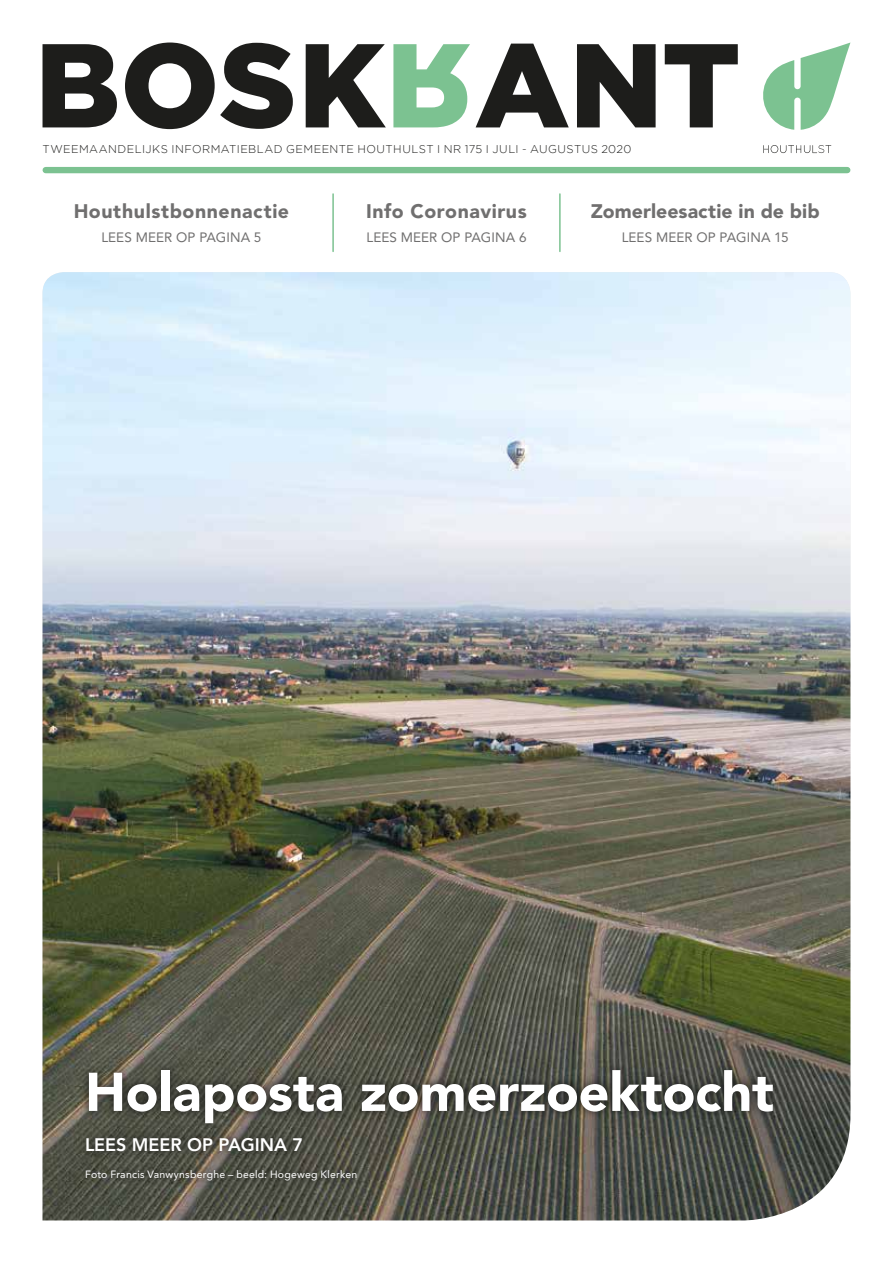
<style>
.page{position:relative;width:893px;height:1263px;background:#fff}
.page>*{position:absolute;margin:0;border:0;box-sizing:border-box;transform-origin:0 0}
.t1{font:900 54px "Avenir";color:#fff}
.t2{font:900 19.5px "Avenir";letter-spacing:.025em;color:#706f6f}
.t3{font:900 19.5px "Avenir";color:#706f6f}
.t4{font:800 18px "Avenir";color:#fff}
.t5{font:13.5px "Avenir";letter-spacing:.005em;color:#706f6f}
.t6{font:300 11.25px "Gotham";letter-spacing:.035em;color:#1d1d1b}
.t7{font:10.5px "Avenir";letter-spacing:.02em;color:#fff}
</style>
<div class="page">
<svg style="left:43px;top:44px;width:74px;height:83px"></svg>
<svg style="left:393px;top:44px;width:77px;height:83px"></svg>
<svg style="left:476px;top:44px;width:93px;height:83px"></svg>
<svg style="left:125px;top:43px;width:168px;height:86px"></svg>
<svg style="left:306px;top:44px;width:80px;height:83px"></svg>
<svg style="left:577px;top:44px;width:79px;height:83px"></svg>
<svg style="left:665px;top:44px;width:73px;height:83px"></svg>
<svg style="left:763px;top:43px;width:87px;height:87px"></svg>
<svg style="left:763px;top:145px;width:68px;height:8px"></svg>
<img style="left:43px;top:272px;width:807px;height:948px">
<div style="left:46px;top:167px;width:801px;height:6px;background:#7cc291"></div>
<hr style="left:332px;top:194px;width:2px;height:57px;background:#7cc291">
<hr style="left:559px;top:194px;width:2px;height:57px;background:#7cc291">
<svg style="left:77px;top:1061px;width:704px;height:127px;background:#4c4d44"></svg>
<p class="t6" style="left:43px;top:143px;width:590px">TWEEMAANDELIJKS INFORMATIEBLAD GEMEENTE HOUTHULST I NR 175 I JULI - AUGUSTUS 2020</p>
<h2 class="t2" style="left:74px;top:199px;width:217px">Houthulstbonnenactie</h2>
<p class="t5" style="left:101px;top:230px;width:162px">LEES MEER OP PAGINA 5</p>
<h2 class="t2" style="left:366px;top:199px;width:162px">Info Coronavirus</h2>
<p class="t5" style="left:366px;top:230px;width:162px">LEES MEER OP PAGINA 6</p>
<h2 class="t3" style="left:591px;top:199px;width:230px">Zomerleesactie in de bib</h2>
<p class="t5" style="left:622px;top:230px;width:168px">LEES MEER OP PAGINA 15</p>
<h1 class="t1" style="left:85px;top:1059px;width:690px">Holaposta zomerzoektocht</h1>
<h3 class="t4" style="left:85px;top:1134px;width:219px">LEES MEER OP PAGINA 7</h3>
<p class="t7" style="left:85px;top:1168px;width:274px">Foto Francis Vanwynsberghe – beeld: Hogeweg Klerken</p>
</div>
